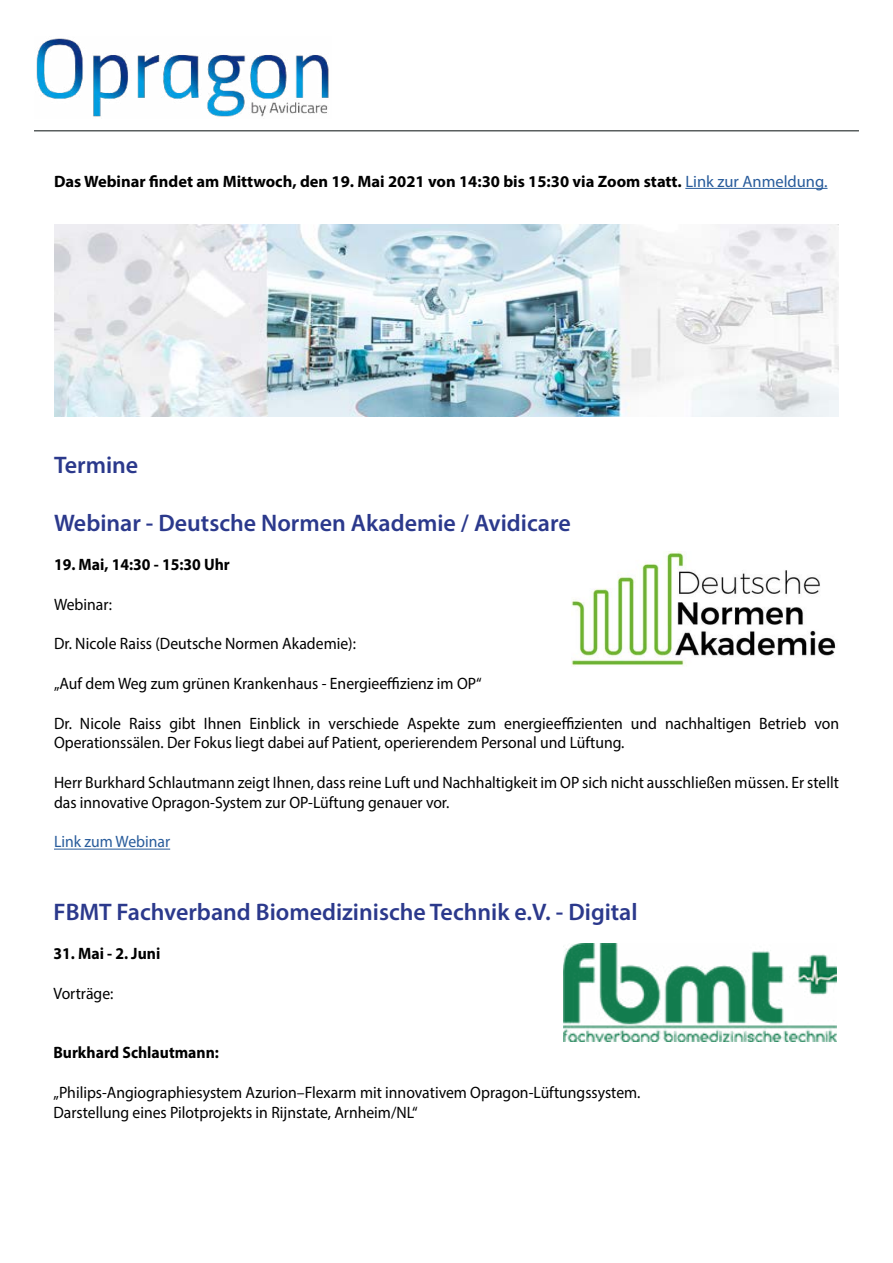
<style>
.page{position:relative;width:893px;height:1263px;background:#fff}
.page>*{position:absolute;margin:0;border:0;box-sizing:border-box;transform-origin:0 0}
.t1{font:600 24px "Myriad Pro";color:#2b398c}
.t2{font:16.5px/19.8px "Myriad Pro";color:#000;scale:.95 1}
.t3{font:700 16.5px "Myriad Pro";color:#000}
.t4{font:700 16.5px "Myriad Pro";color:#000;scale:.95 1}
.t5{font:16.5px "Myriad Pro";color:#275b9b;scale:.95 1}
.s1{font-weight:400;color:#275b9b}
</style>
<div class="page">
<img style="left:36px;top:38px;width:293px;height:79px">
<hr style="left:34px;top:130px;width:825px;height:1px;background:#595e5e">
<img style="left:54px;top:225px;width:784px;height:192px">
<hr style="left:685px;top:188px;width:142px;height:1px;background:#275b9b">
<hr style="left:54px;top:849px;width:116px;height:1px;background:#275b9b">
<img style="left:571px;top:551px;width:265px;height:115px">
<img style="left:564px;top:943px;width:272px;height:98px">
<p class="t3" style="left:54px;top:170px;width:775px">Das Webinar findet am Mittwoch, den 19. Mai 2021 von 14:30 bis 15:30 via Zoom statt. <span class="s1">Link zur Anmeldung.</span></p>
<h1 class="t1" style="left:54px;top:450px;width:86px">Termine</h1>
<h1 class="t1" style="left:54px;top:507px;width:518px">Webinar - Deutsche Normen Akademie / Avidicare</h1>
<p class="t4" style="left:54px;top:554px;width:187px">19. Mai, 14:30 - 15:30 Uhr</p>
<p class="t2" style="left:54px;top:594px;width:62px">Webinar:</p>
<p class="t2" style="left:54px;top:634px;width:319px">Dr. Nicole Raiss (Deutsche Normen Akademie):</p>
<p class="t2" style="left:54px;top:673px;width:452px">„Auf dem Weg zum grünen Krankenhaus - Energieeffizienz im OP“</p>
<p class="t2" style="left:54px;top:713px;width:828px">Dr. Nicole Raiss gibt Ihnen Einblick in verschiede Aspekte zum energieeffizienten und nachhaltigen Betrieb von<br>Operationssälen. Der Fokus liegt dabei auf Patient, operierendem Personal und Lüftung.</p>
<p class="t2" style="left:54px;top:772px;width:828px">Herr Burkhard Schlautmann zeigt Ihnen, dass reine Luft und Nachhaltigkeit im OP sich nicht ausschließen müssen. Er stellt das innovative Opragon-System zur OP-Lüftung genauer vor.</p>
<p class="t5" style="left:54px;top:832px;width:124px">Link zum Webinar</p>
<h1 class="t1" style="left:53px;top:896px;width:586px">FBMT Fachverband Biomedizinische Technik e.V. - Digital</h1>
<p class="t4" style="left:53px;top:943px;width:114px">31. Mai - 2. Juni</p>
<p class="t2" style="left:53px;top:983px;width:65px">Vorträge:</p>
<p class="t4" style="left:53px;top:1042px;width:176px">Burkhard Schlautmann:</p>
<p class="t2" style="left:53px;top:1082px;width:619px">„Philips-Angiographiesystem Azurion–Flexarm mit innovativem Opragon-Lüftungssystem.<br>Darstellung eines Pilotprojekts in Rijnstate, Arnheim/NL“</p>
</div>
